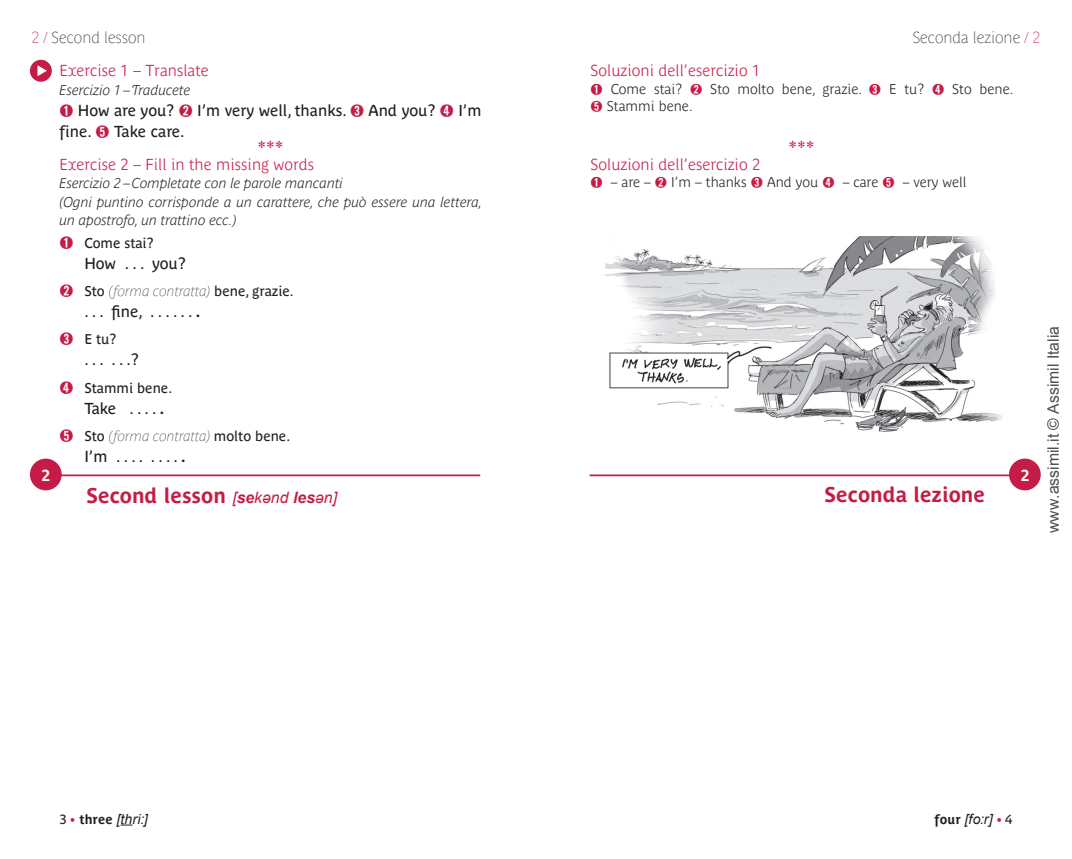
<style>
.page{position:relative;width:1072px;height:859px;background:#fff}
.page>*{position:absolute;margin:0;border:0;box-sizing:border-box;transform-origin:0 0}
.t1{font:700 21px "Parisine Plus Pro";color:#c51c47}
.t2{font:17.5px "Times New Roman";color:#c51c47}
.t3{font:15.75px/21px "Parisine Plus Pro";color:#231f20}
.t4{font:700 15.75px "Parisine Plus Pro Clair";color:#c51c47}
.t5{font:15.75px "Parisine Plus Pro Clair";color:#231f20}
.t6{font:15.75px "Arial";color:rgb(0 0 0/.7)}
.t7{font:700 15.75px "Parisine Plus Pro";color:#fff}
.t8{font:italic 700 14px/18.4px "Parisine Plus Pro Clair";color:#231f20}
.t9{font:700 14px/17.5px "Parisine Plus Pro Clair";color:#231f20}
.t10{font:italic 14px "Parisine Plus Pro Clair";color:#231f20}
.t11{font:14px "Parisine Plus Pro";color:#231f20}
.t12{font:italic 14px "Arial";letter-spacing:.01em;color:#231f20}
.s1{color:#c51c47}
.s2{font-family:"Adobe Myungjo Std";font-weight:500;font-size:14px;color:#c51c47}
.s3{font-family:"Adobe Myungjo Std";font-weight:500;font-size:12.25px;color:#c51c47}
.s4{font-family:"Adobe Myungjo Std";font-weight:500;color:#c51c47}
.s5{font-family:"Adobe Myungjo Std";font-weight:500;font-style:normal;color:#c51c47}
.s6{font-family:"Parisine Plus Pro";font-style:normal}
.s7{font-weight:700}
.s8{font-family:"Arial";font-weight:400;font-style:italic;font-size:15.75px}
.s9{font-family:"Arial";font-style:italic;font-size:15.75px}
.s10{font-family:"Parisine Plus Pro";font-style:normal;font-size:13.12px}
.s11{font-family:"Parisine Plus Pro";font-weight:700;font-style:normal;font-size:13.12px;color:#c51c47}
.s12{font-family:"Parisine Plus Pro";font-weight:700;font-style:normal;font-size:13.12px}
</style>
<div class="page">
<svg style="left:121px;top:824px;width:12px;height:1px"></svg>
<img style="left:605px;top:236px;width:397px;height:197px">
<hr style="left:41px;top:474px;width:439px;height:2px;background:#c51c47">
<hr style="left:589px;top:474px;width:432px;height:2px;background:#c51c47">
<div style="left:30px;top:458px;width:32px;height:32px;background:#c51c47;border-radius:50%"></div>
<div style="left:1009px;top:458px;width:31px;height:32px;background:#c51c47;border-radius:50%"></div>
<div style="left:30px;top:60px;width:22px;height:22px;background:#c51c47;border-radius:50%"></div>
<svg style="left:34px;top:61px;width:17px;height:20px"></svg>
<p class="t5" style="left:32px;top:25px;width:116px"><span class="s1">2 /</span> Second lesson</p>
<p class="t5" style="left:912px;top:25px;width:129px">Seconda lezione <span class="s1">/ 2</span></p>
<p class="t4" style="left:60px;top:59px;width:151px">Exercise 1 – Translate</p>
<p class="t8" style="left:60px;top:79px;width:133px">Esercizio 1 – Traducete</p>
<p class="t3" style="left:60px;top:98px;width:423px"><span class="s2">➊</span> How are you? <span class="s2">➋</span> I’m very well, thanks. <span class="s2">➌</span> And you? <span class="s2">➍</span> I’m fine. <span class="s2">➎</span> Take care.</p>
<p class="t4" style="left:590px;top:59px;width:171px">Soluzioni dell’esercizio 1</p>
<p class="t9" style="left:590px;top:79px;width:424px"><span class="s3">➊</span> Come stai? <span class="s3">➋</span> Sto molto bene, grazie. <span class="s3">➌</span> E tu? <span class="s3">➍</span> Sto bene.<br><span class="s3">➎</span> Stammi bene.</p>
<p class="t2" style="left:257px;top:136px;width:28px">***</p>
<p class="t2" style="left:788px;top:136px;width:28px">***</p>
<p class="t4" style="left:60px;top:152px;width:256px">Exercise 2 – Fill in the missing words</p>
<p class="t8" style="left:60px;top:173px;width:424px">Esercizio 2 – Completate con le parole mancanti<br>(Ogni puntino corrisponde a un carattere, che può essere una lettera, un apostrofo, un trattino ecc.)</p>
<p class="t11" style="left:60px;top:232px;width:96px"><span class="s4">➊</span> Come stai?</p>
<p class="t3" style="left:84px;top:251px;width:103px">How . . . you?</p>
<p class="t10" style="left:60px;top:280px;width:236px"><span class="s5">➋</span> <span class="s6">Sto</span> (forma contratta) <span class="s6">bene, grazie.</span></p>
<p class="t3" style="left:84px;top:299px;width:117px">... fine, ......<span class="s7">.</span></p>
<p class="t11" style="left:60px;top:329px;width:58px"><span class="s4">➌</span> E tu?</p>
<p class="t3" style="left:84px;top:348px;width:56px">... ...?</p>
<p class="t11" style="left:60px;top:377px;width:114px"><span class="s4">➍</span> Stammi bene.</p>
<p class="t3" style="left:84px;top:396px;width:81px">Take ....<span class="s7">.</span></p>
<p class="t10" style="left:60px;top:426px;width:232px"><span class="s5">➎</span> <span class="s6">Sto</span> (forma contratta) <span class="s6">molto bene.</span></p>
<p class="t3" style="left:84px;top:445px;width:103px">I’m .... ....<span class="s7">.</span></p>
<p class="t4" style="left:590px;top:152px;width:171px">Soluzioni dell’esercizio 2</p>
<p class="t9" style="left:590px;top:172px;width:377px"><span class="s3">➊</span> – are – <span class="s3">➋</span> I’m – thanks <span class="s3">➌</span> And you <span class="s3">➍</span> – care <span class="s3">➎</span> – very well</p>
<p class="t7" style="left:42px;top:463px;width:10px">2</p>
<p class="t7" style="left:1020px;top:463px;width:10px">2</p>
<h1 class="t1" style="left:86px;top:479px;width:252px">Second lesson <span class="s8">[</span><span class="s9">se</span><span class="s8">kənd</span> <span class="s9">les</span><span class="s8">ən]</span></h1>
<h1 class="t1" style="left:824px;top:478px;width:162px">Seconda lezione</h1>
<p class="t6" style="left:1042px;top:532px;width:208px;rotate:-90deg">www.assimil.it © Assimil Italia</p>
<p class="t12" style="left:60px;top:809px;width:90px"><span class="s10">3</span> <span class="s11">•</span> <span class="s12">three</span> [thri:]</p>
<p class="t12" style="left:934px;top:809px;width:79px"><span class="s12">four</span> [fo:r] <span class="s11">•</span> <span class="s10">4</span></p>
</div>
